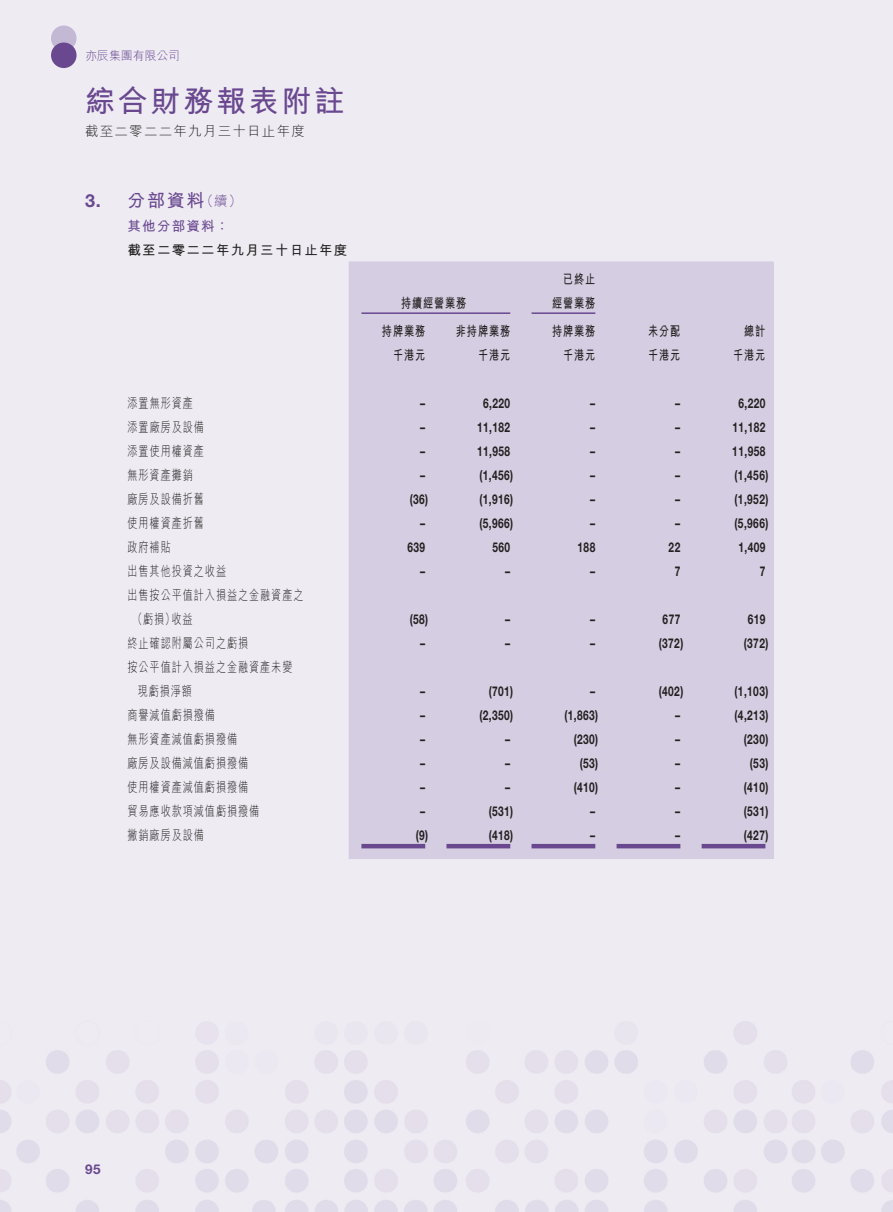
<style>
.page{position:relative;width:893px;height:1212px;background:#fff}
.page>*{position:absolute;margin:0;border:0;box-sizing:border-box;transform-origin:0 0}
.t1{font:700 30px "M Hei HK";letter-spacing:.09em;color:#69488f}
.t2{font:700 18px "M Hei HK";color:#69488f}
.t3{font:700 13.5px "Helvetica Neue LT Std";letter-spacing:.04em;color:#231f20;scale:.75 1}
.t4{font:300 13.5px/24px "M Hei HK";letter-spacing:.09em;color:#231f20;scale:.75 1}
.t5{font:700 13.5px/24px "M Hei HK";letter-spacing:.09em;color:#231f20;text-align:right;scale:.75 1}
.t6{font:300 13.5px "M Hei HK";letter-spacing:.09em;color:#231f20}
.t7{font:700 13.5px "M Hei HK";letter-spacing:.09em;color:#231f20}
.t8{font:700 13.5px "M Hei HK";letter-spacing:.09em;color:#69488f}
.t9{font:700 13.5px "Helvetica Neue LT Std";color:#69488f}
.t10{font:300 12px "M Hei HK";letter-spacing:-.01em;color:#69488f}
.s1{font-family:"Helvetica Neue LT Std"}
.s2{font-weight:300;font-size:13.5px}
</style>
<div class="page">
<div style="left:51px;top:26px;width:26px;height:25px;background:#c4b9d5;border-radius:50%"></div>
<div style="left:51px;top:43px;width:26px;height:25px;background:#69488f;border-radius:50%"></div>
<div style="left:349px;top:261px;width:425px;height:598px;background:#d5cde1"></div>
<hr style="left:361px;top:312px;width:149px;height:2px;background:#69488f">
<hr style="left:531px;top:312px;width:64px;height:2px;background:#69488f">
<hr style="left:361px;top:844px;width:64px;height:4px;background:#69488f">
<hr style="left:446px;top:844px;width:64px;height:4px;background:#69488f">
<hr style="left:531px;top:844px;width:64px;height:4px;background:#69488f">
<hr style="left:617px;top:844px;width:63px;height:4px;background:#69488f">
<hr style="left:702px;top:844px;width:63px;height:4px;background:#69488f">
<p class="t10" style="left:85px;top:49px;width:96px">亦辰集團有限公司</p>
<h1 class="t1" style="left:85px;top:79px;width:261px">綜合財務報表附註</h1>
<p class="t6" style="left:85px;top:124px;width:221px">截至二零二二年九月三十日止年度</p>
<h2 class="t2" style="left:85px;top:188px;width:158px"><span class="s1">3.</span> 分部資料<span class="s2">（續）</span></h2>
<p class="t8" style="left:128px;top:217px;width:103px">其他分部資料：</p>
<p class="t7" style="left:128px;top:241px;width:221px">截至二零二二年九月三十日止年度</p>
<p class="t5" style="left:401px;top:290px;width:89px">持續經營業務</p>
<p class="t5" style="left:552px;top:266px;width:59px">已終止經營業務</p>
<p class="t5" style="left:382px;top:318px;width:59px">持牌業務</p>
<p class="t5" style="left:456px;top:318px;width:74px">非持牌業務</p>
<p class="t5" style="left:552px;top:318px;width:59px">持牌業務</p>
<p class="t5" style="left:648px;top:318px;width:44px">未分配</p>
<p class="t5" style="left:744px;top:318px;width:30px">總計</p>
<p class="t5" style="left:393px;top:342px;width:44px">千港元</p>
<p class="t5" style="left:478px;top:342px;width:44px">千港元</p>
<p class="t5" style="left:563px;top:342px;width:44px">千港元</p>
<p class="t5" style="left:648px;top:342px;width:44px">千港元</p>
<p class="t5" style="left:733px;top:342px;width:44px">千港元</p>
<p class="t4" style="left:128px;top:391px;width:89px">添置無形資產</p>
<p class="t3" style="left:420px;top:395px;width:8px">–</p>
<p class="t3" style="left:483px;top:395px;width:38px">6,220</p>
<p class="t3" style="left:590px;top:395px;width:8px">–</p>
<p class="t3" style="left:675px;top:395px;width:8px">–</p>
<p class="t3" style="left:738px;top:395px;width:38px">6,220</p>
<p class="t4" style="left:128px;top:415px;width:103px">添置廠房及設備</p>
<p class="t3" style="left:420px;top:419px;width:8px">–</p>
<p class="t3" style="left:477px;top:419px;width:46px">11,182</p>
<p class="t3" style="left:590px;top:419px;width:8px">–</p>
<p class="t3" style="left:675px;top:419px;width:8px">–</p>
<p class="t3" style="left:732px;top:419px;width:46px">11,182</p>
<p class="t4" style="left:128px;top:439px;width:103px">添置使用權資產</p>
<p class="t3" style="left:420px;top:443px;width:8px">–</p>
<p class="t3" style="left:477px;top:443px;width:46px">11,958</p>
<p class="t3" style="left:590px;top:443px;width:8px">–</p>
<p class="t3" style="left:675px;top:443px;width:8px">–</p>
<p class="t3" style="left:732px;top:443px;width:46px">11,958</p>
<p class="t4" style="left:128px;top:463px;width:89px">無形資產攤銷</p>
<p class="t3" style="left:420px;top:467px;width:8px">–</p>
<p class="t3" style="left:479px;top:467px;width:47px">(1,456)</p>
<p class="t3" style="left:590px;top:467px;width:8px">–</p>
<p class="t3" style="left:675px;top:467px;width:8px">–</p>
<p class="t3" style="left:734px;top:467px;width:47px">(1,456)</p>
<p class="t4" style="left:128px;top:487px;width:103px">廠房及設備折舊</p>
<p class="t3" style="left:410px;top:491px;width:26px">(36)</p>
<p class="t3" style="left:479px;top:491px;width:47px">(1,916)</p>
<p class="t3" style="left:590px;top:491px;width:8px">–</p>
<p class="t3" style="left:675px;top:491px;width:8px">–</p>
<p class="t3" style="left:734px;top:491px;width:47px">(1,952)</p>
<p class="t4" style="left:128px;top:511px;width:103px">使用權資產折舊</p>
<p class="t3" style="left:420px;top:515px;width:8px">–</p>
<p class="t3" style="left:479px;top:515px;width:47px">(5,966)</p>
<p class="t3" style="left:590px;top:515px;width:8px">–</p>
<p class="t3" style="left:675px;top:515px;width:8px">–</p>
<p class="t3" style="left:734px;top:515px;width:47px">(5,966)</p>
<p class="t4" style="left:128px;top:535px;width:59px">政府補貼</p>
<p class="t3" style="left:407px;top:539px;width:25px">639</p>
<p class="t3" style="left:492px;top:539px;width:25px">560</p>
<p class="t3" style="left:578px;top:539px;width:25px">188</p>
<p class="t3" style="left:669px;top:539px;width:17px">22</p>
<p class="t3" style="left:738px;top:539px;width:38px">1,409</p>
<p class="t4" style="left:128px;top:559px;width:133px">出售其他投資之收益</p>
<p class="t3" style="left:420px;top:563px;width:8px">–</p>
<p class="t3" style="left:505px;top:563px;width:8px">–</p>
<p class="t3" style="left:590px;top:563px;width:8px">–</p>
<p class="t3" style="left:675px;top:563px;width:9px">7</p>
<p class="t3" style="left:760px;top:563px;width:9px">7</p>
<p class="t4" style="left:133px;top:583px;width:229px;text-indent:-5px">出售按公平值計入損益之金融資產之（虧損）收益</p>
<p class="t3" style="left:410px;top:611px;width:26px">(58)</p>
<p class="t3" style="left:505px;top:611px;width:8px">–</p>
<p class="t3" style="left:590px;top:611px;width:8px">–</p>
<p class="t3" style="left:663px;top:611px;width:25px">677</p>
<p class="t3" style="left:748px;top:611px;width:25px">619</p>
<p class="t4" style="left:128px;top:631px;width:162px">終止確認附屬公司之虧損</p>
<p class="t3" style="left:420px;top:635px;width:8px">–</p>
<p class="t3" style="left:505px;top:635px;width:8px">–</p>
<p class="t3" style="left:590px;top:635px;width:8px">–</p>
<p class="t3" style="left:659px;top:635px;width:34px">(372)</p>
<p class="t3" style="left:744px;top:635px;width:34px">(372)</p>
<p class="t4" style="left:138px;top:655px;width:208px;text-indent:-10px">按公平值計入損益之金融資產未變現虧損淨額</p>
<p class="t3" style="left:420px;top:683px;width:8px">–</p>
<p class="t3" style="left:489px;top:683px;width:34px">(701)</p>
<p class="t3" style="left:590px;top:683px;width:8px">–</p>
<p class="t3" style="left:659px;top:683px;width:34px">(402)</p>
<p class="t3" style="left:734px;top:683px;width:47px">(1,103)</p>
<p class="t4" style="left:128px;top:703px;width:118px">商譽減值虧損撥備</p>
<p class="t3" style="left:420px;top:707px;width:8px">–</p>
<p class="t3" style="left:479px;top:707px;width:47px">(2,350)</p>
<p class="t3" style="left:564px;top:707px;width:47px">(1,863)</p>
<p class="t3" style="left:675px;top:707px;width:8px">–</p>
<p class="t3" style="left:734px;top:707px;width:47px">(4,213)</p>
<p class="t4" style="left:128px;top:727px;width:148px">無形資產減值虧損撥備</p>
<p class="t3" style="left:420px;top:731px;width:8px">–</p>
<p class="t3" style="left:505px;top:731px;width:8px">–</p>
<p class="t3" style="left:574px;top:731px;width:34px">(230)</p>
<p class="t3" style="left:675px;top:731px;width:8px">–</p>
<p class="t3" style="left:744px;top:731px;width:34px">(230)</p>
<p class="t4" style="left:128px;top:751px;width:162px">廠房及設備減值虧損撥備</p>
<p class="t3" style="left:420px;top:755px;width:8px">–</p>
<p class="t3" style="left:505px;top:755px;width:8px">–</p>
<p class="t3" style="left:580px;top:755px;width:26px">(53)</p>
<p class="t3" style="left:675px;top:755px;width:8px">–</p>
<p class="t3" style="left:750px;top:755px;width:26px">(53)</p>
<p class="t4" style="left:128px;top:775px;width:162px">使用權資產減值虧損撥備</p>
<p class="t3" style="left:420px;top:779px;width:8px">–</p>
<p class="t3" style="left:505px;top:779px;width:8px">–</p>
<p class="t3" style="left:574px;top:779px;width:34px">(410)</p>
<p class="t3" style="left:675px;top:779px;width:8px">–</p>
<p class="t3" style="left:744px;top:779px;width:34px">(410)</p>
<p class="t4" style="left:128px;top:799px;width:177px">貿易應收款項減值虧損撥備</p>
<p class="t3" style="left:420px;top:803px;width:8px">–</p>
<p class="t3" style="left:489px;top:803px;width:34px">(531)</p>
<p class="t3" style="left:590px;top:803px;width:8px">–</p>
<p class="t3" style="left:675px;top:803px;width:8px">–</p>
<p class="t3" style="left:744px;top:803px;width:34px">(531)</p>
<p class="t4" style="left:128px;top:823px;width:103px">撇銷廠房及設備</p>
<p class="t3" style="left:416px;top:827px;width:18px">(9)</p>
<p class="t3" style="left:489px;top:827px;width:34px">(418)</p>
<p class="t3" style="left:590px;top:827px;width:8px">–</p>
<p class="t3" style="left:675px;top:827px;width:8px">–</p>
<p class="t3" style="left:744px;top:827px;width:34px">(427)</p>
<p class="t9" style="left:85px;top:1161px;width:17px">95</p>
</div>
